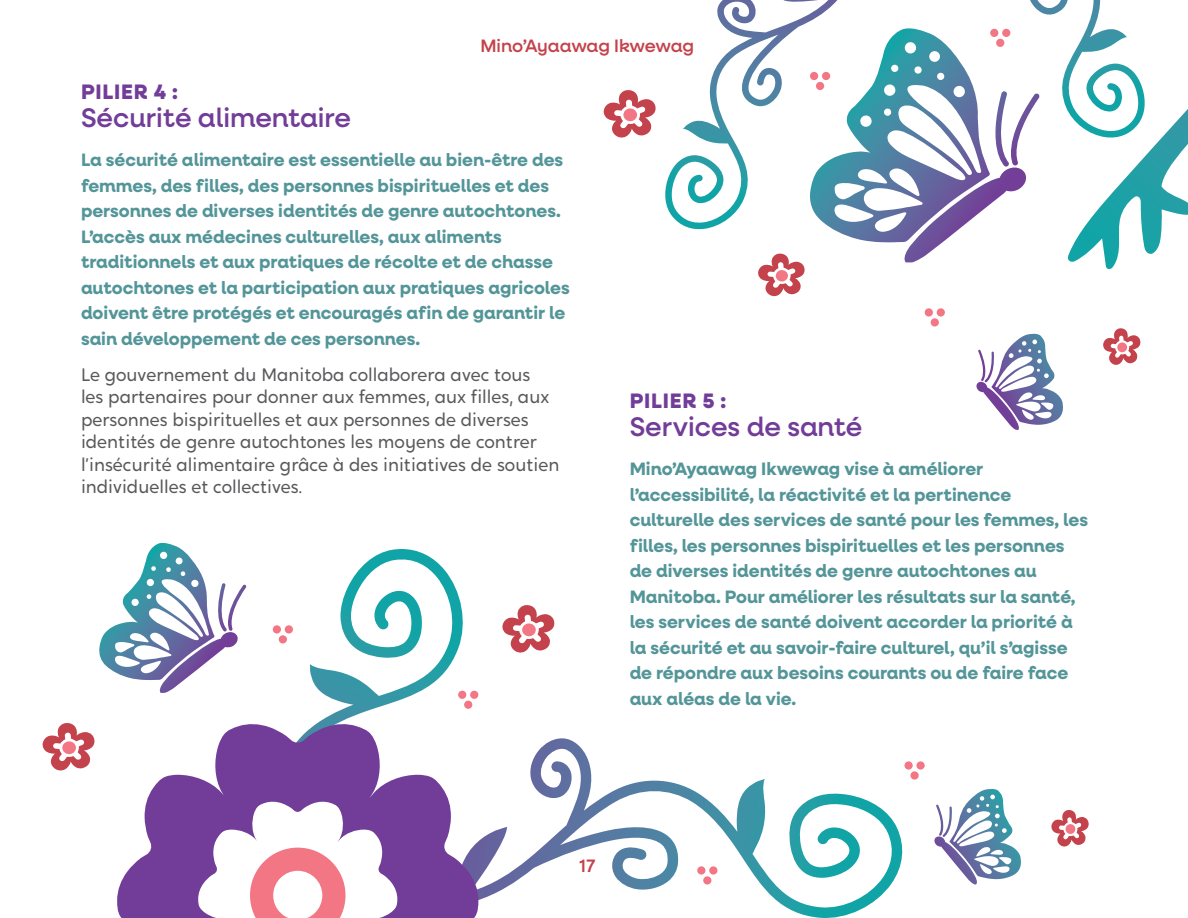
<style>
.page{position:relative;width:1188px;height:918px;background:#fff}
.page>*{position:absolute;margin:0;border:0;box-sizing:border-box;transform-origin:0 0}
.t1{font:500 27px "Neulis Neue";color:#723d98}
.t2{font:800 21px "Neulis Neue";letter-spacing:.04em;color:#723d98}
.t3{font:700 18px/25.5px "Neulis Neue";color:#539598}
.t4{font:18px/22.5px "Crossten";color:#58595b}
.t5{font:500 18px "Neulis Cursive";color:#c4424b}
</style>
<div class="page">
<svg style="left:478px;top:748px;width:425px;height:170px"></svg>
<svg style="left:215px;top:549px;width:253px;height:174px"></svg>
<svg style="left:991px;top:334px;width:72px;height:91px"></svg>
<svg style="left:99px;top:543px;width:116px;height:137px"></svg>
<svg style="left:117px;top:723px;width:361px;height:195px"></svg>
<svg style="left:210px;top:746px;width:224px;height:172px"></svg>
<div style="left:458px;top:691px;width:8px;height:8px;background:#f37685;border-radius:50%"></div>
<div style="left:470px;top:691px;width:8px;height:8px;background:#f37685;border-radius:50%"></div>
<div style="left:464px;top:701px;width:8px;height:8px;background:#f37685;border-radius:50%"></div>
<div style="left:273px;top:625px;width:8px;height:9px;background:#f37685;border-radius:50%"></div>
<div style="left:285px;top:625px;width:8px;height:9px;background:#f37685;border-radius:50%"></div>
<div style="left:279px;top:635px;width:8px;height:8px;background:#f37685;border-radius:50%"></div>
<svg style="left:1030px;top:0;width:158px;height:269px"></svg>
<div style="left:990px;top:29px;width:8px;height:8px;background:#f37685;border-radius:50%"></div>
<div style="left:1002px;top:29px;width:8px;height:8px;background:#f37685;border-radius:50%"></div>
<div style="left:996px;top:39px;width:8px;height:8px;background:#f37685;border-radius:50%"></div>
<svg style="left:665px;top:0;width:325px;height:242px"></svg>
<svg style="left:42px;top:723px;width:53px;height:48px"></svg>
<div style="left:62px;top:741px;width:14px;height:13px;background:#f37685;border-radius:50%"></div>
<svg style="left:502px;top:605px;width:53px;height:48px"></svg>
<div style="left:522px;top:623px;width:14px;height:14px;background:#f37685;border-radius:50%"></div>
<svg style="left:603px;top:90px;width:53px;height:48px"></svg>
<div style="left:623px;top:108px;width:14px;height:14px;background:#f37685;border-radius:50%"></div>
<svg style="left:758px;top:253px;width:47px;height:43px"></svg>
<div style="left:775px;top:270px;width:13px;height:12px;background:#f37685;border-radius:50%"></div>
<svg style="left:1103px;top:328px;width:38px;height:37px"></svg>
<div style="left:1117px;top:342px;width:10px;height:11px;background:#f37685;border-radius:50%"></div>
<svg style="left:949px;top:789px;width:72px;height:90px"></svg>
<svg style="left:1051px;top:810px;width:38px;height:37px"></svg>
<div style="left:1065px;top:824px;width:11px;height:10px;background:#f37685;border-radius:50%"></div>
<div style="left:904px;top:761px;width:9px;height:9px;background:#f37685;border-radius:50%"></div>
<div style="left:916px;top:761px;width:9px;height:9px;background:#f37685;border-radius:50%"></div>
<div style="left:910px;top:771px;width:9px;height:9px;background:#f37685;border-radius:50%"></div>
<div style="left:697px;top:866px;width:8px;height:9px;background:#f37685;border-radius:50%"></div>
<div style="left:709px;top:866px;width:8px;height:9px;background:#f37685;border-radius:50%"></div>
<div style="left:703px;top:876px;width:8px;height:9px;background:#f37685;border-radius:50%"></div>
<div style="left:925px;top:308px;width:8px;height:9px;background:#f37685;border-radius:50%"></div>
<div style="left:937px;top:308px;width:8px;height:9px;background:#f37685;border-radius:50%"></div>
<div style="left:931px;top:318px;width:8px;height:9px;background:#f37685;border-radius:50%"></div>
<p class="t5" style="left:480px;top:33px;width:215px">Mino’Ayaawag Ikwewag</p>
<h2 class="t2" style="left:81px;top:77px;width:99px">PILIER 4 :</h2>
<h2 class="t1" style="left:81px;top:99px;width:271px">Sécurité alimentaire</h2>
<p class="t3" style="left:81px;top:147px;width:490px">La sécurité alimentaire est essentielle au bien-être des femmes, des filles, des personnes bispirituelles et des personnes de diverses identités de genre autochtones.<br>L’accès aux médecines culturelles, aux aliments traditionnels et aux pratiques de récolte et de chasse autochtones et la participation aux pratiques agricoles doivent être protégés et encouragés afin de garantir le sain développement de ces personnes.</p>
<p class="t4" style="left:81px;top:363px;width:480px">Le gouvernement du Manitoba collaborera avec tous<br>les partenaires pour donner aux femmes, aux filles, aux personnes bispirituelles et aux personnes de diverses identités de genre autochtones les moyens de contrer l’insécurité alimentaire grâce à des initiatives de soutien individuelles et collectives.</p>
<h2 class="t2" style="left:630px;top:385px;width:98px">PILIER 5 :</h2>
<h2 class="t1" style="left:630px;top:408px;width:234px">Services de santé</h2>
<p class="t3" style="left:630px;top:456px;width:460px">Mino’Ayaawag Ikwewag vise à améliorer l’accessibilité, la réactivité et la pertinence culturelle des services de santé pour les femmes, les filles, les personnes bispirituelles et les personnes de diverses identités de genre autochtones au Manitoba. Pour améliorer les résultats sur la santé, les services de santé doivent accorder la priorité à la sécurité et au savoir-faire culturel, qu’il s’agisse de répondre aux besoins courants ou de faire face aux aléas de la vie.</p>
<p class="t5" style="left:579px;top:853px;width:18px">17</p>
</div>
